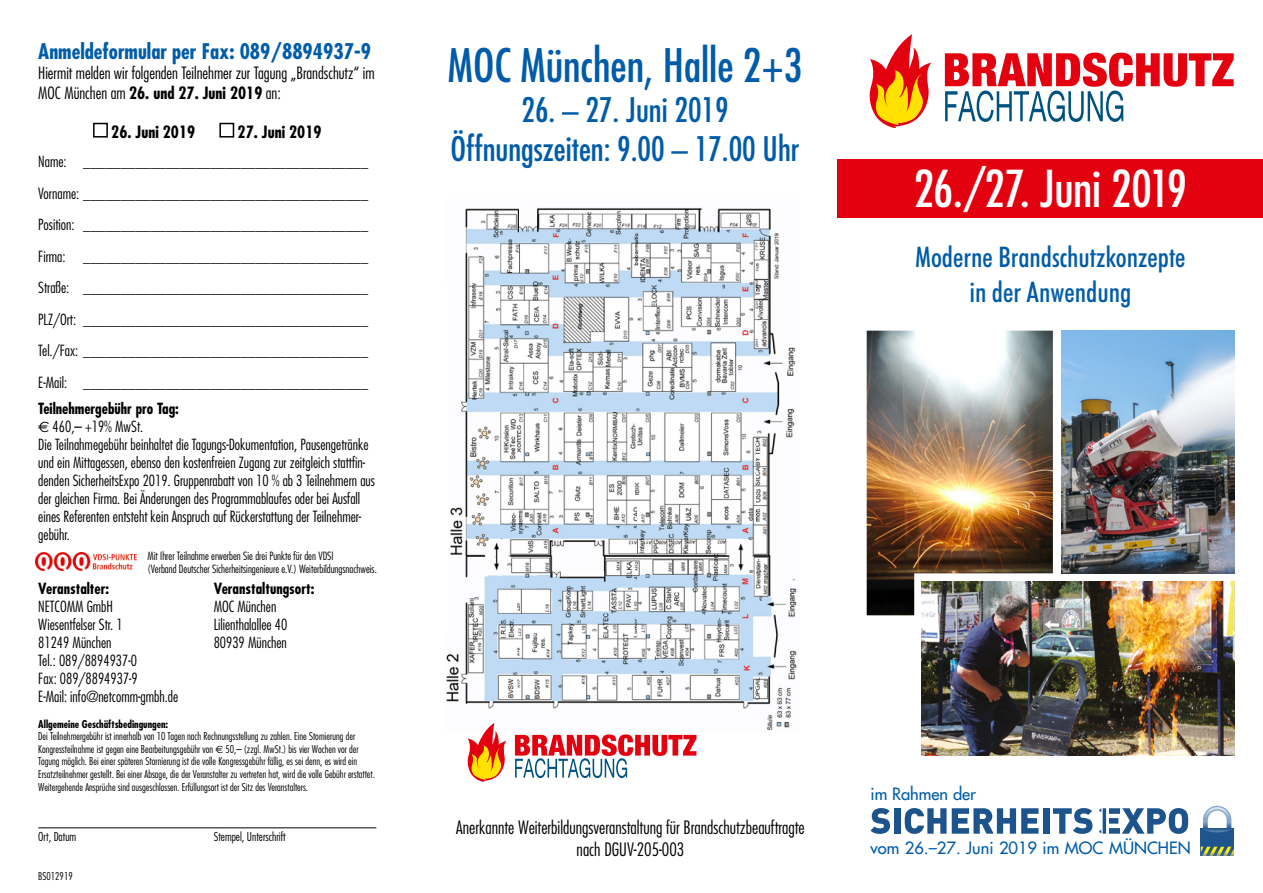
<style>
.page{position:relative;width:1263px;height:893px;background:#fff}
.page>*{position:absolute;margin:0;border:0;box-sizing:border-box;transform-origin:0 0}
.t1{font:condensed 49.5px "Futura";letter-spacing:-.01em;color:#fff}
.t2{font:condensed 45px "Futura";color:#005ca9}
.t3{font:condensed 33px "Futura";color:#005ca9}
.t4{font:500 condensed 28.5px/34.2px "Futura BT";color:#005ca9;text-align:center}
.Fliestext{font:700 condensed 21px "Futura";color:#005ca9}
.Fliestext-2{font:300 condensed 18px/21.6px "Futura";color:#000;text-align:center}
.Fliestext-3{font:300 condensed 16.5px/19.8px "Futura";color:#000}
.Uhrzeit_Tagungsprogr{font:16.5px "Futura";color:#005ca9}
.Fliestext-4{font:700 condensed 16.5px "Futura";color:#000}
.Fliestext-5{font:300 condensed 15px/18px "Futura";color:#000}
.Fliestext-6{font:700 condensed 15px "Futura";color:#000}
.Fliestext-7{font:300 condensed 12px "Futura";color:#000}
.Fließtext_Tagungspro{font:300 condensed 11.1px/13.4px "Futura";color:#000}
.Fliestext-8{font:300 condensed 10.5px/12.6px "Futura";color:#000}
.Fliestext-9{font:700 condensed 10.5px "Futura";color:#000}
.s1{font-weight:700}
.s2{font-family:"Euro Sans";font-weight:400;font-stretch:normal}
</style>
<div class="page">
<svg style="left:945px;top:53px;width:289px;height:69px"></svg>
<svg style="left:869px;top:34px;width:62px;height:94px"></svg>
<div style="left:838px;top:160px;width:425px;height:58px;background:#e3000f"></div>
<div style="left:93px;top:123px;width:15px;height:15px;border:2px solid #000"></div>
<div style="left:219px;top:123px;width:15px;height:15px;border:2px solid #000"></div>
<hr style="left:38px;top:827px;width:338px;height:1px;background:#000">
<img style="left:35px;top:553px;width:102px;height:18px">
<svg style="left:870px;top:808px;width:20px;height:26px"></svg>
<div style="left:894px;top:808px;width:6px;height:26px;background:#1e548c"></div>
<svg style="left:905px;top:808px;width:41px;height:26px"></svg>
<svg style="left:952px;top:808px;width:86px;height:26px"></svg>
<div style="left:1043px;top:808px;width:6px;height:26px;background:#1e548c"></div>
<svg style="left:1053px;top:808px;width:39px;height:26px"></svg>
<svg style="left:1099px;top:808px;width:89px;height:26px"></svg>
<svg style="left:1201px;top:806px;width:33px;height:49px"></svg>
<img style="left:867px;top:331px;width:186px;height:284px">
<img style="left:1061px;top:331px;width:173px;height:242px">
<img style="left:922px;top:581px;width:312px;height:174px">
<img style="left:446px;top:207px;width:351px;height:524px">
<div style="left:436px;top:285px;width:12px;height:344px;background:#fff"></div>
<svg style="left:515px;top:734px;width:181px;height:44px"></svg>
<svg style="left:466px;top:723px;width:40px;height:59px"></svg>
<p class="Fliestext" style="left:38px;top:38px;width:334px">Anmeldeformular per Fax: 089/8894937-9</p>
<p class="Fliestext-3" style="left:38px;top:63px;width:338px">Hiermit melden wir folgenden Teilnehmer zur Tagung „Brandschutz“ im<br>MOC München am <span class="s1">26. und 27. Juni 2019</span> an:</p>
<p class="Fliestext-4" style="left:111px;top:121px;width:85px">26. Juni 2019</p>
<p class="Fliestext-4" style="left:238px;top:121px;width:85px">27. Juni 2019</p>
<p class="Fliestext-5" style="left:38px;top:146px;width:331px;line-height:31.5px;text-align:justify">Name: ______________________________________ Vorname: ______________________________________ Position: ______________________________________ Firma: ______________________________________ Straße: ______________________________________ PLZ/Ort: ______________________________________ Tel./Fax: ______________________________________ E-Mail: ______________________________________</p>
<p class="Fliestext-6" style="left:38px;top:399px;width:142px">Teilnehmergebühr pro Tag:</p>
<p class="Fliestext-5" style="left:38px;top:418px;width:106px"><span class="s2">€</span> 460,– +19% MwSt.</p>
<p class="Fliestext-5" style="left:38px;top:436px;width:338px">Die Teilnahmegebühr beinhaltet die Tagungs-Dokumentation, Pausengetränke und ein Mittagessen, ebenso den kostenfreien Zugang zur zeitgleich stattfin&shy;denden SicherheitsExpo 2019. Gruppenrabatt von 10 % ab 3 Teilnehmern aus der gleichen Firma. Bei Änderungen des Programmablaufes oder bei Ausfall eines Referenten entsteht kein Anspruch auf Rückerstattung der Teilnehmer&shy;gebühr.</p>
<p class="Fliestext-6" style="left:38px;top:579px;width:72px">Veranstalter:</p>
<p class="Fliestext-5" style="left:38px;top:598px;width:142px">NETCOMM GmbH<br>Wiesentfelser Str. 1<br>81249 München<br>Tel.: 089/8894937-0<br>Fax: 089/8894937-9<br>E-Mail: info@netcomm-gmbh.de</p>
<p class="Fließtext_Tagungspro" style="left:148px;top:549px;width:231px">Mit Ihrer Teilnahme erwerben Sie drei Punkte für den VDSI<br>(Verband Deutscher Sicherheitsingenieure e.V.) Weiterbildungsnachweis.</p>
<p class="Fliestext-6" style="left:214px;top:579px;width:102px">Veranstaltungsort:</p>
<p class="Fliestext-5" style="left:214px;top:598px;width:64px">MOC München</p>
<p class="Fliestext-5" style="left:214px;top:616px;width:75px">Lilienthalallee 40<br>80939 München</p>
<p class="Fliestext-9" style="left:38px;top:717px;width:131px">Allgemeine Geschäftsbedingungen:</p>
<p class="Fliestext-8" style="left:38px;top:730px;width:338px">Dei Teilnehmergebühr ist innerhalb von 10 Tagen nach Rechnungsstellung zu zahlen. Eine Stornierung der Kongressteilnahme ist gegen eine Bearbeitungsgebühr von <span class="s2">€</span> 50,– (zzgl. MwSt.) bis vier Wochen vor der Tagung möglich. Bei einer späteren Stornierung ist die volle Kongressgebühr fällig, es sei denn, es wird ein Ersatzteilnehmer gestellt. Bei einer Absage, die der Veranstalter zu vertreten hat, wird die volle Gebühr erstattet.<br>Weitergehende Ansprüche sind ausgeschlossen. Erfüllungsort ist der Sitz des Veranstalters.</p>
<p class="Fliestext-7" style="left:38px;top:829px;width:39px">Ort, Datum</p>
<p class="Fliestext-7" style="left:214px;top:829px;width:73px">Stempel, Unterschrift</p>
<p class="Fliestext-8" style="left:38px;top:870px;width:36px">BS012919</p>
<p class="t2" style="left:448px;top:38px;width:356px">MOC München, Halle 2+3</p>
<p class="t3" style="left:521px;top:90px;width:209px">26. – 27. Juni 2019</p>
<p class="t3" style="left:450px;top:129px;width:351px">Öffnungszeiten: 9.00 – 17.00 Uhr</p>
<p class="t1" style="left:914px;top:159px;width:275px">26./27. Juni 2019</p>
<p class="t4" style="left:915px;top:240px;width:272px">Moderne Brandschutzkonzepte in der Anwendung</p>
<p class="Fliestext-2" style="left:456px;top:816px;width:350px">Anerkannte Weiterbildungsveranstaltung für Brandschutzbeauftragte nach DGUV-205-003</p>
<p class="Uhrzeit_Tagungsprogr" style="left:870px;top:784px;width:107px">im Rahmen der</p>
<p class="Uhrzeit_Tagungsprogr" style="left:870px;top:838px;width:322px">vom 26.–27. Juni 2019 im MOC MÜNCHEN</p>
</div>
